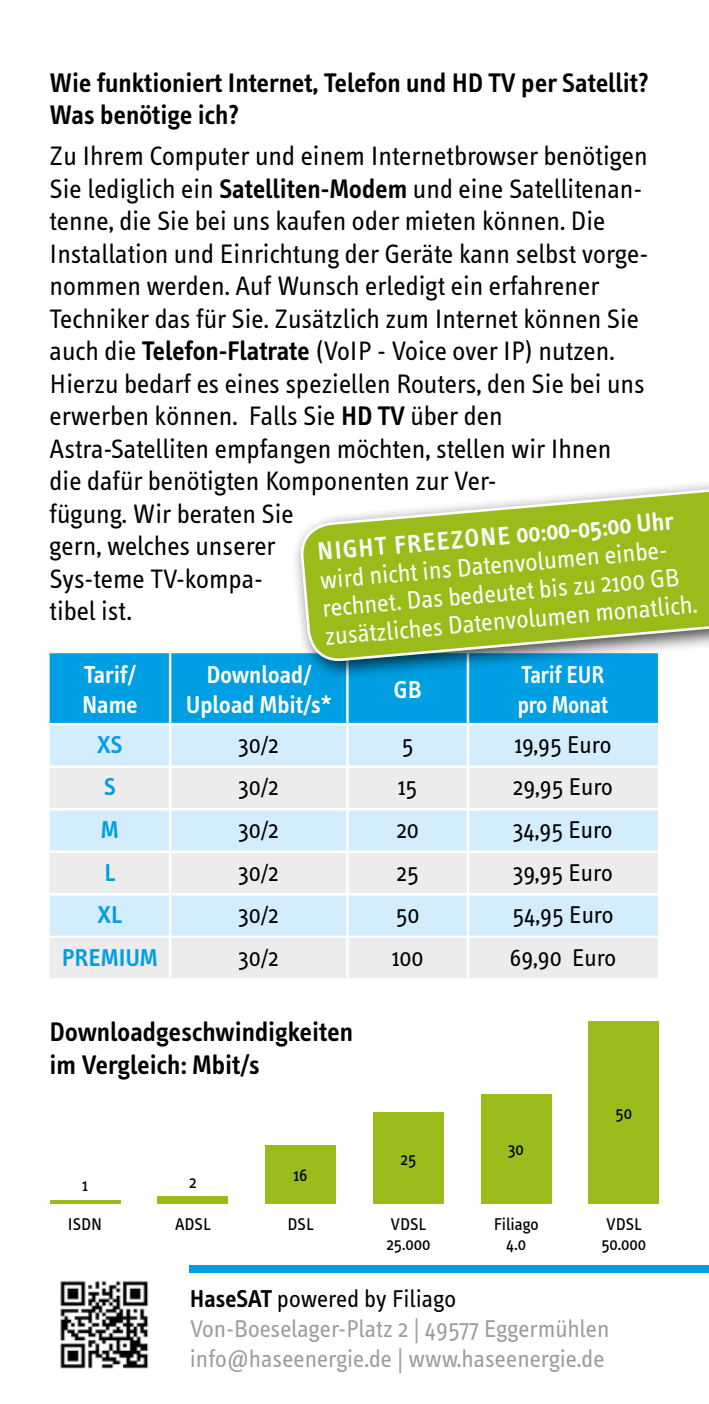
<style>
.page{position:relative;width:709px;height:1404px;background:#fff}
.page>*{position:absolute;margin:0;border:0;box-sizing:border-box;transform-origin:0 0}
.t1{font:27.5px/32.5px "Info Text";color:#000}
.t2{font:600 27.5px/32.5px "Info Text";color:#000}
.t3{font:26px/28.2px "Info Text";color:#fff}
.t4{font:600 26px "Info Text";color:#fff}
.t5{font:25px/30px "Info Text";color:#9c9d9d}
.t6{font:25px "Info Text";color:#000}
.t7{font:600 25px/30px "Info Text";color:#fff}
.t8{font:600 25px/30px "Info Text";color:#fff;scale:.93 1}
.t9{font:600 25px "Info Text";color:#009ee3}
.t10{font:17.5px/20px "Info Text";color:#000}
.s1{font-weight:600}
.s2{font-weight:600;color:#000}
.s3{color:#000}
</style>
<div class="page">
<svg style="left:50px;top:1200px;width:70px;height:3px"></svg>
<div style="left:157px;top:1196px;width:71px;height:7px;background:#9abc1b"></div>
<div style="left:265px;top:1144px;width:71px;height:59px;background:#9abc1b"></div>
<div style="left:373px;top:1112px;width:71px;height:91px;background:#9abc1b"></div>
<div style="left:480px;top:1093px;width:71px;height:110px;background:#9abc1b"></div>
<div style="left:588px;top:1020px;width:71px;height:183px;background:#9abc1b"></div>
<div style="left:50px;top:653px;width:608px;height:69px;background:#009ee3"></div>
<div style="left:50px;top:725px;width:608px;height:40px;background:#d4edfc"></div>
<svg style="left:50px;top:768px;width:608px;height:210px;background:#e2ecf3"></svg>
<hr style="left:50px;top:807px;width:120px;height:3px;background:#fff">
<hr style="left:170px;top:807px;width:177px;height:3px;background:#fff">
<hr style="left:347px;top:807px;width:121px;height:3px;background:#fff">
<hr style="left:468px;top:807px;width:190px;height:3px;background:#fff">
<hr style="left:50px;top:850px;width:120px;height:3px;background:#fff">
<hr style="left:170px;top:850px;width:177px;height:3px;background:#fff">
<hr style="left:347px;top:850px;width:121px;height:3px;background:#fff">
<hr style="left:468px;top:850px;width:190px;height:3px;background:#fff">
<hr style="left:50px;top:893px;width:120px;height:2px;background:#fff">
<hr style="left:170px;top:893px;width:177px;height:2px;background:#fff">
<hr style="left:347px;top:893px;width:121px;height:2px;background:#fff">
<hr style="left:468px;top:893px;width:190px;height:2px;background:#fff">
<hr style="left:50px;top:935px;width:120px;height:3px;background:#fff">
<hr style="left:170px;top:935px;width:177px;height:3px;background:#fff">
<hr style="left:347px;top:935px;width:121px;height:3px;background:#fff">
<hr style="left:468px;top:935px;width:190px;height:3px;background:#fff">
<hr style="left:169px;top:653px;width:2px;height:69px;background:#fff">
<hr style="left:346px;top:653px;width:2px;height:69px;background:#fff">
<hr style="left:466px;top:653px;width:3px;height:69px;background:#fff">
<hr style="left:169px;top:725px;width:2px;height:40px;background:#fff">
<hr style="left:346px;top:725px;width:2px;height:40px;background:#fff">
<hr style="left:466px;top:725px;width:3px;height:40px;background:#fff">
<hr style="left:169px;top:767px;width:2px;height:40px;background:#fff">
<hr style="left:346px;top:767px;width:2px;height:40px;background:#fff">
<hr style="left:466px;top:767px;width:3px;height:40px;background:#fff">
<hr style="left:169px;top:810px;width:2px;height:40px;background:#fff">
<hr style="left:346px;top:810px;width:2px;height:40px;background:#fff">
<hr style="left:466px;top:810px;width:3px;height:40px;background:#fff">
<hr style="left:169px;top:853px;width:2px;height:40px;background:#fff">
<hr style="left:346px;top:853px;width:2px;height:40px;background:#fff">
<hr style="left:466px;top:853px;width:3px;height:40px;background:#fff">
<hr style="left:169px;top:895px;width:2px;height:40px;background:#fff">
<hr style="left:346px;top:895px;width:2px;height:40px;background:#fff">
<hr style="left:466px;top:895px;width:3px;height:40px;background:#fff">
<hr style="left:169px;top:938px;width:2px;height:40px;background:#fff">
<hr style="left:346px;top:938px;width:2px;height:40px;background:#fff">
<hr style="left:466px;top:938px;width:3px;height:40px;background:#fff">
<img style="left:60px;top:1280px;width:89px;height:89px">
<div style="left:190px;top:1264px;width:519px;height:7px;background:#009ee3"></div>
<div style="left:290px;top:477px;width:419px;height:204px;background:#000;opacity:.75"></div>
<svg style="left:299px;top:477px;width:410px;height:185px"></svg>
<p class="t2" style="left:50px;top:67px;width:600px">Wie funktioniert Internet, Telefon und HD TV per Satellit?<br>Was benötige ich?</p>
<p class="t1" style="left:50px;top:140px;width:600px">Zu Ihrem Computer und einem Internetbrowser benötigen Sie lediglich ein <span class="s1">Satelliten-Modem</span> und eine Satellitenan&shy;tenne, die Sie bei uns kaufen oder mieten können. Die Installation und Einrichtung der Geräte kann selbst vorge&shy;nommen werden. Auf Wunsch erledigt ein erfahrener Techniker das für Sie. Zusätzlich zum Internet können Sie auch die <span class="s1">Telefon-Flatrate</span> (VoIP - Voice over IP) nutzen.<br>Hierzu bedarf es eines speziellen Routers, den Sie bei uns erwerben können. Falls Sie <span class="s1">HD TV</span> über den Astra-Satelliten empfangen möchten, stellen wir Ihnen die dafür benötigten Komponenten zur Ver-<br>fügung. Wir beraten Sie<br>gern, welches unserer<br>Sys-teme TV-kompa-<br>tibel ist.</p>
<p class="t4" style="left:316px;top:537px;width:358px;rotate:-5deg">NIGHT FREEZONE 00:00-05:00 Uhr</p>
<p class="t3" style="left:319px;top:566px;width:375px;rotate:-5deg">wird nicht ins Datenvolumen einbe&shy;rechnet. Das bedeutet bis zu 2100 GB zusätzliches Datenvolumen monatlich.</p>
<p class="t7" style="left:82px;top:660px;width:57px">Tarif/<br>Name</p>
<p class="t7" style="left:186px;top:660px;width:147px;text-align:center">Download/<br>Upload Mbit/s*</p>
<p class="t7" style="left:394px;top:675px;width:29px">GB</p>
<p class="t8" style="left:517px;top:660px;width:99px">Tarif EUR pro Monat</p>
<p class="t9" style="left:97px;top:730px;width:27px">XS</p>
<p class="t6" style="left:239px;top:730px;width:42px">30/2</p>
<p class="t6" style="left:402px;top:730px;width:13px">5</p>
<p class="t6" style="left:514px;top:730px;width:98px">19,95 Euro</p>
<p class="t9" style="left:104px;top:773px;width:13px">S</p>
<p class="t6" style="left:239px;top:773px;width:42px">30/2</p>
<p class="t6" style="left:398px;top:773px;width:21px">15</p>
<p class="t6" style="left:513px;top:773px;width:101px">29,95 Euro</p>
<p class="t9" style="left:101px;top:815px;width:20px">M</p>
<p class="t6" style="left:239px;top:815px;width:42px">30/2</p>
<p class="t6" style="left:396px;top:815px;width:24px">20</p>
<p class="t6" style="left:513px;top:815px;width:101px">34,95 Euro</p>
<p class="t9" style="left:104px;top:858px;width:12px">L</p>
<p class="t6" style="left:239px;top:858px;width:42px">30/2</p>
<p class="t6" style="left:396px;top:858px;width:24px">25</p>
<p class="t6" style="left:513px;top:858px;width:101px">39,95 Euro</p>
<p class="t9" style="left:98px;top:900px;width:26px">XL</p>
<p class="t6" style="left:239px;top:900px;width:42px">30/2</p>
<p class="t6" style="left:396px;top:900px;width:25px">50</p>
<p class="t6" style="left:512px;top:900px;width:102px">54,95 Euro</p>
<p class="t9" style="left:62px;top:943px;width:98px">PREMIUM</p>
<p class="t6" style="left:239px;top:943px;width:42px">30/2</p>
<p class="t6" style="left:392px;top:943px;width:33px">100</p>
<p class="t6" style="left:509px;top:943px;width:108px">69,90 Euro</p>
<p class="t2" style="left:50px;top:1016px;width:305px">Downloadgeschwindigkeiten im Vergleich: Mbit/s</p>
<p class="t10" style="left:82px;top:1175px;width:7px">1</p>
<p class="t10" style="left:68px;top:1213px;width:36px">ISDN</p>
<p class="t10" style="left:189px;top:1171px;width:9px">2</p>
<p class="t10" style="left:175px;top:1213px;width:37px">ADSL</p>
<p class="t10" style="left:294px;top:1165px;width:15px">16</p>
<p class="t10" style="left:288px;top:1213px;width:27px">DSL</p>
<p class="t10" style="left:400px;top:1148px;width:17px">25</p>
<p class="t10" style="left:386px;top:1213px;width:46px">VDSL<br>25.000</p>
<p class="t10" style="left:508px;top:1139px;width:17px">30</p>
<p class="t10" style="left:493px;top:1213px;width:46px;text-align:center">Filiago<br>4.0</p>
<p class="t10" style="left:615px;top:1103px;width:18px">50</p>
<p class="t10" style="left:601px;top:1213px;width:46px">VDSL<br>50.000</p>
<p class="t5" style="left:190px;top:1283px;width:421px"><span class="s2">HaseSAT</span> <span class="s3">powered by Filiago<br></span>Von-Boeselager-Platz 2 | 49577 Eggermühlen info@haseenergie.de | www.haseenergie.de</p>
</div>
